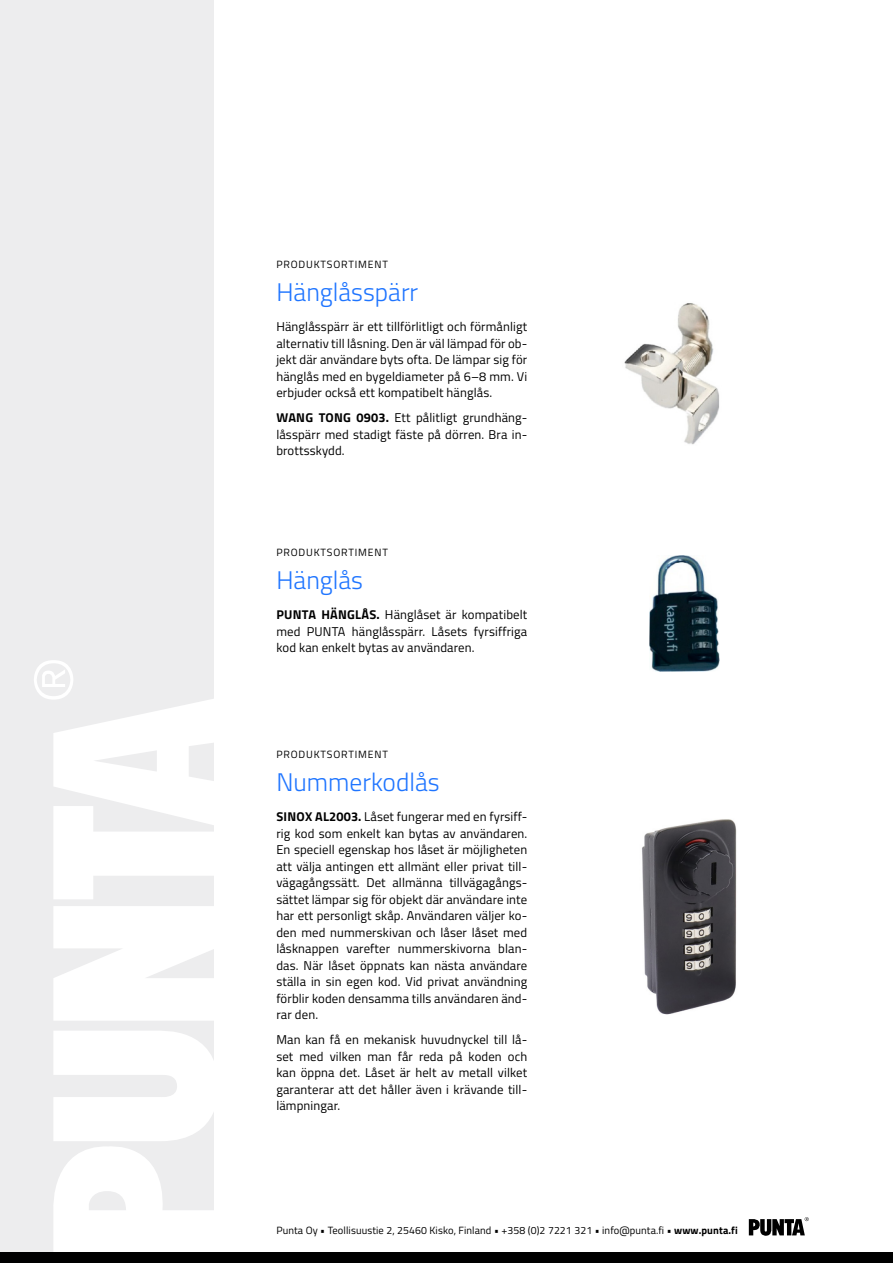
<style>
.page{position:relative;width:893px;height:1263px;background:#fff}
.page>*{position:absolute;margin:0;border:0;box-sizing:border-box;transform-origin:0 0}
.t1{font:300 25.5px "Titillium Web";color:#1f75ff}
.t2{font:12.75px/16.5px "Titillium Web";letter-spacing:.01em;color:#000;text-align:justify}
.t3{font:10.5px "Titillium Web";letter-spacing:.01em;color:#000}
.t4{font:10.5px "Titillium Web";letter-spacing:.08em;color:#000}
.s1{font-weight:700}
</style>
<div class="page">
<div style="left:0;top:0;width:214px;height:1263px;background:#ededee"></div>
<svg style="left:53px;top:906px;width:161px;height:346px"></svg>
<svg style="left:34px;top:660px;width:180px;height:239px"></svg>
<svg style="left:749px;top:1217px;width:60px;height:19px"></svg>
<div style="left:0;top:1252px;width:893px;height:11px;background:#000"></div>
<img style="left:624px;top:303px;width:95px;height:142px">
<img style="left:650px;top:556px;width:70px;height:116px">
<img style="left:642px;top:819px;width:95px;height:196px">
<p class="t4" style="left:276px;top:257px;width:113px">PRODUKTSORTIMENT</p>
<h1 class="t1" style="left:276px;top:273px;width:143px">Hänglåsspärr</h1>
<p class="t2" style="left:276px;top:318px;width:252px">Hänglåsspärr är ett tillförlitligt och förmånligt alternativ till låsning. Den är väl lämpad för ob&shy;jekt där användare byts ofta. De lämpar sig för hänglås med en bygeldiameter på 6–8 mm. Vi erbjuder också ett kompatibelt hänglås.</p>
<p class="t2" style="left:276px;top:409px;width:252px"><span class="s1">WANG TONG 0903.</span> Ett pålitligt grundhäng&shy;låsspärr med stadigt fäste på dörren. Bra in&shy;brottsskydd.</p>
<p class="t4" style="left:276px;top:545px;width:113px">PRODUKTSORTIMENT</p>
<h1 class="t1" style="left:276px;top:561px;width:88px">Hänglås</h1>
<p class="t2" style="left:276px;top:606px;width:252px"><span class="s1">PUNTA HÄNGLÅS.</span> Hänglåset är kompatibelt med PUNTA hänglåsspärr. Låsets fyrsiffriga kod kan enkelt bytas av användaren.</p>
<p class="t4" style="left:276px;top:746px;width:113px">PRODUKTSORTIMENT</p>
<h1 class="t1" style="left:276px;top:763px;width:165px">Nummerkodlås</h1>
<p class="t2" style="left:276px;top:808px;width:252px"><span class="s1">SINOX AL2003.</span> Låset fungerar med en fyrsiff&shy;rig kod som enkelt kan bytas av användaren.<br>En speciell egenskap hos låset är möjligheten att välja antingen ett allmänt eller privat till&shy;vägagångssätt. Det allmänna tillvägagångs&shy;sättet lämpar sig för objekt där användare inte har ett personligt skåp. Användaren väljer ko&shy;den med nummerskivan och låser låset med låsknappen varefter nummerskivorna blan&shy;das. När låset öppnats kan nästa användare ställa in sin egen kod. Vid privat användning förblir koden densamma tills användaren änd&shy;rar den.</p>
<p class="t2" style="left:276px;top:1031px;width:252px">Man kan få en mekanisk huvudnyckel till lå&shy;set med vilken man får reda på koden och kan öppna det. Låset är helt av metall vilket garanterar att det håller även i krävande til - lämpningar.</p>
<p class="t3" style="left:276px;top:1222px;width:463px">Punta Oy • Teollisuustie 2, 25460 Kisko, Finland • +358 (0)2 7221 321 • info@punta.fi • <span class="s1">www.punta.fi</span></p>
</div>
